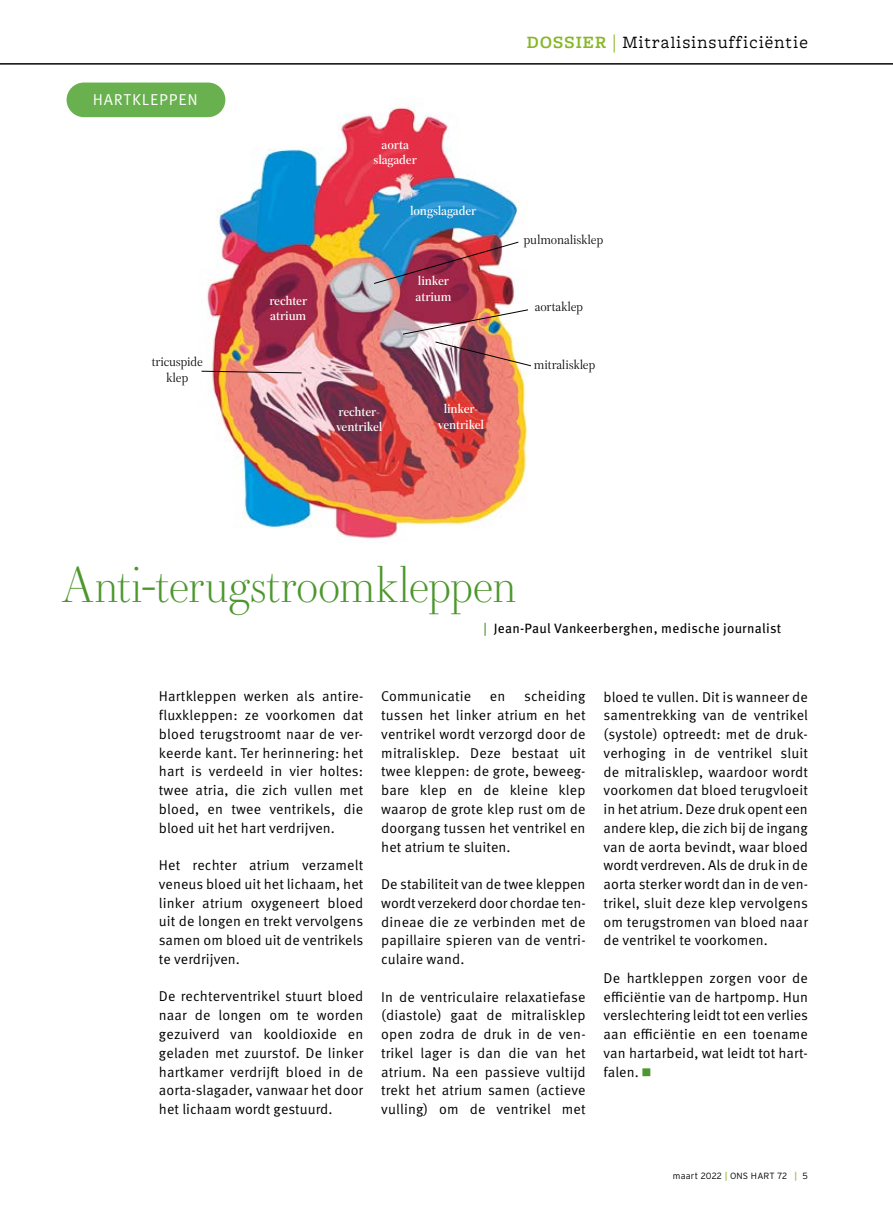
<style>
.page{position:relative;width:893px;height:1212px;background:#fff}
.page>*{position:absolute;margin:0;border:0;box-sizing:border-box;transform-origin:0 0}
.t1{font:300 48px "Essonnes Display";letter-spacing:-.02em;color:#4c972d}
.t2{font:18px "Freight Macro Pro";letter-spacing:.06em;color:#000}
.t3{font:15.75px "Meta Correspondence Pro";letter-spacing:.05em;color:#fff}
.t4{font:14.25px/18.8px "Meta Pro Norm";letter-spacing:.005em;color:#000;text-align:justify}
.t5{font:13.5px "Meta Pro";letter-spacing:.02em;color:#000}
.t6{font:600 12.75px/15.3px "Source Serif 4 Display";letter-spacing:-.01em;color:#fff}
.t7{font:12.75px "Source Serif 4 Display";letter-spacing:-.01em;color:#000}
.t8{font:300 9px "Interstate";letter-spacing:.02em;color:#000}
.s1{font-weight:600;color:#87b726}
.s2{font-family:"Source Serif 4 Display";font-weight:700;color:#87b726}
.s3{color:#4c972d}
.s4{font-size:10.5px;color:#4c972d}
.s5{font-weight:400;color:#87b726}
</style>
<div class="page">
<hr style="left:0;top:64px;width:893px;height:1px;background:#000">
<img style="left:166px;top:97px;width:365px;height:446px">
<svg style="left:201px;top:371px;width:101px;height:2px"></svg>
<img style="left:374px;top:242px;width:145px;height:42px">
<img style="left:403px;top:309px;width:125px;height:26px">
<svg style="left:435px;top:341px;width:96px;height:25px"></svg>
<div style="left:67px;top:83px;width:158px;height:34px;background:#69b14f;border-radius:17px"></div>
<p class="t3" style="left:93px;top:88px;width:107px">HARTKLEPPEN</p>
<p class="t6" style="left:269px;top:293px;width:39px">rechter atrium</p>
<p class="t6" style="left:374px;top:137px;width:45px;text-align:center">aorta slagader</p>
<p class="t6" style="left:410px;top:203px;width:68px">longslagader</p>
<p class="t6" style="left:416px;top:273px;width:37px">linker atrium</p>
<p class="t2" style="left:527px;top:30px;width:283px"><span class="s1">DOSSIER</span> <span class="s2">|</span> Mitralisinsufficiëntie</p>
<p class="t7" style="left:524px;top:232px;width:81px">pulmonalisklep</p>
<p class="t7" style="left:535px;top:299px;width:50px">aortaklep</p>
<p class="t7" style="left:152px;top:354px;width:53px">tricuspide</p>
<p class="t7" style="left:534px;top:356px;width:63px">mitralisklep</p>
<p class="t7" style="left:166px;top:369px;width:24px">klep</p>
<p class="t6" style="left:336px;top:404px;width:48px">rechter&shy;ventrikel</p>
<p class="t6" style="left:438px;top:401px;width:48px;text-align:center">linker&shy;ventrikel</p>
<h1 class="t1" style="left:62px;top:551px;width:456px">Anti-terugstroomkleppen</h1>
<p class="t5" style="left:483px;top:618px;width:299px"><span class="s3">|</span> Jean-Paul Vankeerberghen, medische journalist</p>
<p class="t4" style="left:159px;top:686px;width:206px">Hartkleppen werken als antire&shy;fluxkleppen: ze voorkomen dat bloed terugstroomt naar de ver&shy;keerde kant. Ter herinnering: het hart is verdeeld in vier holtes: twee atria, die zich vullen met bloed, en twee ventrikels, die bloed uit het hart verdrijven.</p>
<p class="t4" style="left:159px;top:855px;width:206px">Het rechter atrium verzamelt veneus bloed uit het lichaam, het linker atrium oxygeneert bloed uit de longen en trekt vervolgens samen om bloed uit de ventrikels te verdrijven.</p>
<p class="t4" style="left:159px;top:986px;width:206px">De rechterventrikel stuurt bloed naar de longen om te worden gezuiverd van kooldioxide en geladen met zuurstof. De linker hartkamer verdrijft bloed in de aorta-slagader, vanwaar het door het lichaam wordt gestuurd.</p>
<p class="t4" style="left:381px;top:686px;width:206px;text-indent:143px">scheiding tussen het linker atrium en het ventrikel wordt verzorgd door de mitralisklep. Deze bestaat uit twee kleppen: de grote, beweeg&shy;bare klep en de kleine klep waarop de grote klep rust om de doorgang tussen het ventrikel en het atrium te sluiten.</p>
<p class="t4" style="left:381px;top:874px;width:206px">De stabiliteit van de twee kleppen wordt verzekerd door chordae ten&shy;dineae die ze verbinden met de papillaire spieren van de ventri&shy;culaire wand.</p>
<p class="t4" style="left:381px;top:986px;width:206px">In de ventriculaire relaxatiefase (diastole) gaat de mitralisklep open zodra de druk in de ven&shy;trikel lager is dan die van het atrium. Na een passieve vultijd trekt het atrium samen (actieve vulling) om de ventrikel met</p>
<p class="t4" style="left:381px;top:686px;width:92px">Communicatie</p>
<p class="t4" style="left:490px;top:686px;width:17px">en</p>
<p class="t4" style="left:604px;top:686px;width:206px">bloed te vullen. Dit is wanneer de samentrekking van de ventrikel (systole) optreedt: met de druk&shy;verhoging in de ventrikel sluit de mitralisklep, waardoor wordt voorkomen dat bloed terugvloeit in het atrium. Deze druk opent een andere klep, die zich bij de ingang van de aorta bevindt, waar bloed wordt verdreven. Als de druk in de aorta sterker wordt dan in de ven&shy;trikel, sluit deze klep vervolgens om terugstromen van bloed naar de ventrikel te voorkomen.</p>
<p class="t4" style="left:604px;top:967px;width:206px">De hartkleppen zorgen voor de efficiëntie van de hartpomp. Hun verslechtering leidt tot een verlies aan efficiëntie en een toename van hartarbeid, wat leidt tot hart&shy;falen. <span class="s4">■</span></p>
<p class="t8" style="left:673px;top:1170px;width:137px">maart 2022 <span class="s5">|</span> ONS HART 72 <span class="s5">|</span> 5</p>
</div>
